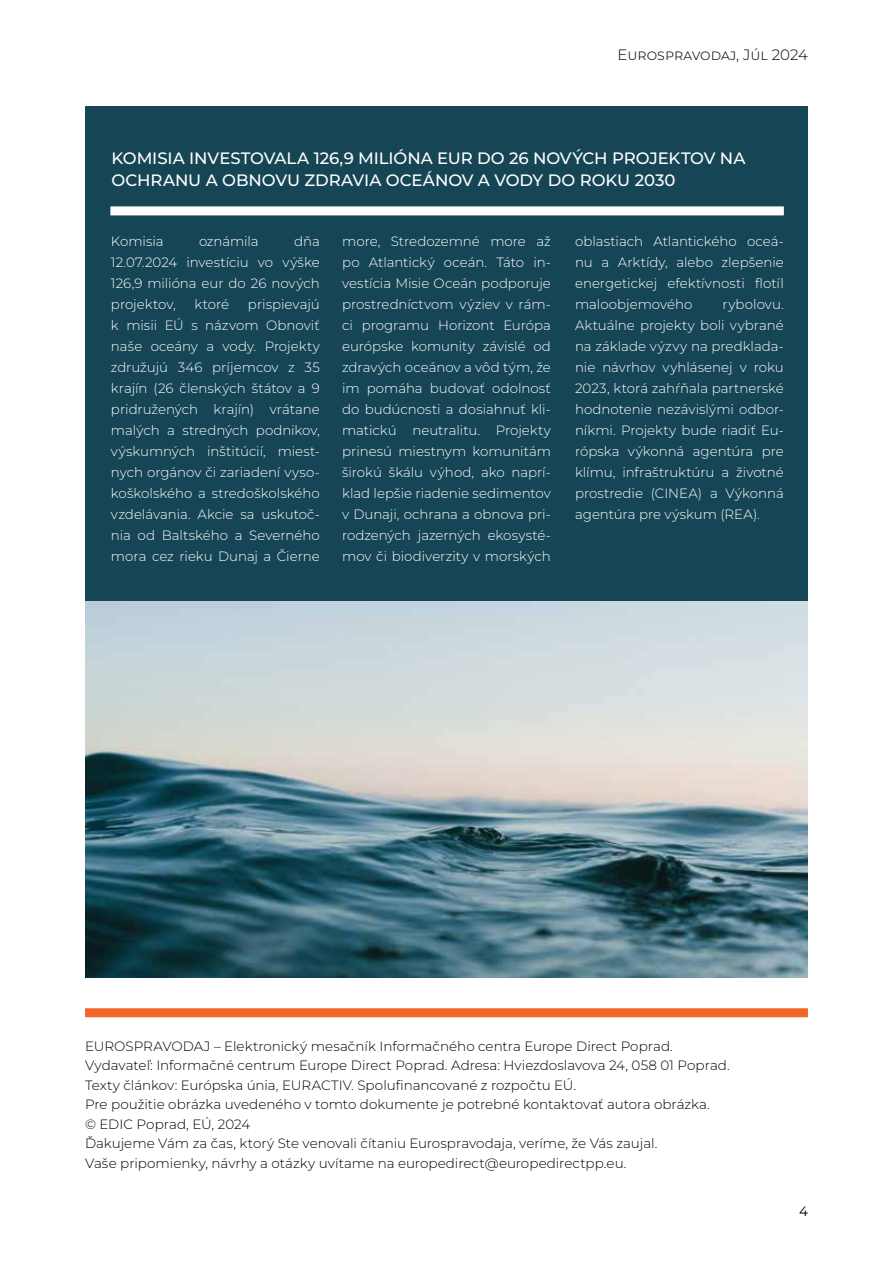
<style>
.page{position:relative;width:893px;height:1263px;background:#fff}
.page>*{position:absolute;margin:0;border:0;box-sizing:border-box;transform-origin:0 0}
.t1{font:500 16.5px/22.5px "Montserrat";letter-spacing:-.005em;color:#fff}
.t2{font:300 15px "Montserrat";color:#000}
.t3{font:300 13.5px/21px "Montserrat";color:#fff;text-align:justify}
.t4{font:300 13.5px/19.5px "Montserrat";color:#000}
.t5{font:13.5px "Montserrat";color:#000}
</style>
<div class="page">
<div style="left:86px;top:106px;width:722px;height:650px;background:#164555"></div>
<div style="left:110px;top:206px;width:674px;height:9px;background:#fff"></div>
<img style="left:85px;top:602px;width:723px;height:375px">
<div style="left:85px;top:1008px;width:723px;height:9px;background:#f26627"></div>
<p class="t2" style="left:618px;top:45px;width:192px">Eurospravodaj, Júl 2024</p>
<p class="t1" style="left:112px;top:146px;width:635px">KOMISIA INVESTOVALA 126,9 MILIÓNA EUR DO 26 NOVÝCH PROJEKTOV NA<br>OCHRANU A OBNOVU ZDRAVIA OCEÁNOV A VODY DO ROKU 2030</p>
<p class="t3" style="left:111px;top:230px;width:210px;text-indent:183px">dňa 12.07.2024 investíciu vo výške 126,9 milióna eur do 26 nových projektov,</p>
<p class="t3" style="left:111px;top:230px;width:54px">Komisia</p>
<p class="t3" style="left:199px;top:230px;width:61px">oznámila</p>
<p class="t3" style="left:194px;top:293px;width:36px">ktoré</p>
<p class="t3" style="left:111px;top:293px;width:210px;text-indent:137px">prispievajú k misii EÚ s názvom Obnoviť naše oceány a vody. Projekty združujú 346 príjemcov z 35 krajín (26 členských štátov a 9 pridružených krajín) vrátane malých a stredných podnikov, výskumných inštitúcií, miest&shy;nych orgánov či zariadení vyso&shy;koškolského a stredoškolského vzdelávania. Akcie sa uskutoč&shy;nia od Baltského a Severného mora cez rieku Dunaj a Čierne</p>
<p class="t3" style="left:342px;top:230px;width:210px">more, Stredozemné more až po Atlantický oceán. Táto in&shy;vestícia Misie Oceán podporuje prostredníctvom výziev v rám&shy;ci programu Horizont Európa európske komunity závislé od zdravých oceánov a vôd tým, že im pomáha budovať odolnosť do budúcnosti a dosiahnuť kli&shy;matickú neutralitu. Projekty prinesú miestnym komunitám širokú škálu výhod, ako naprí&shy;klad lepšie riadenie sedimentov v Dunaji, ochrana a obnova pri&shy;rodzených jazerných ekosysté&shy;mov či biodiverzity v morských</p>
<p class="t3" style="left:575px;top:230px;width:210px">oblastiach Atlantického oceá&shy;nu a Arktídy, alebo zlepšenie energetickej efektívnosti flotíl maloobjemového</p>
<p class="t3" style="left:575px;top:293px;width:210px;text-indent:148px">rybolovu.<br>Aktuálne projekty boli vybrané na základe výzvy na predklada&shy;nie návrhov vyhlásenej v roku 2023, ktorá zahŕňala partnerské hodnotenie nezávislými odbor&shy;níkmi. Projekty bude riadiť Eu&shy;rópska výkonná agentúra pre klímu, infraštruktúru a životné prostredie (CINEA) a Výkonná agentúra pre výskum (REA).</p>
<p class="t4" style="left:85px;top:1036px;width:646px">EUROSPRAVODAJ – Elektronický mesačník Informačného centra Europe Direct Poprad.<br>Vydavateľ: Informačné centrum Europe Direct Poprad. Adresa: Hviezdoslavova 24, 058 01 Poprad.<br>Texty článkov: Európska únia, EURACTIV. Spolufinancované z rozpočtu EÚ.<br>Pre použitie obrázka uvedeného v tomto dokumente je potrebné kontaktovať autora obrázka.<br>© EDIC Poprad, EÚ, 2024<br>Ďakujeme Vám za čas, ktorý Ste venovali čítaniu Eurospravodaja, veríme, že Vás zaujal.<br>Vaše pripomienky, návrhy a otázky uvítame na europedirect@europedirectpp.eu.</p>
<p class="t5" style="left:799px;top:1202px;width:10px">4</p>
</div>
